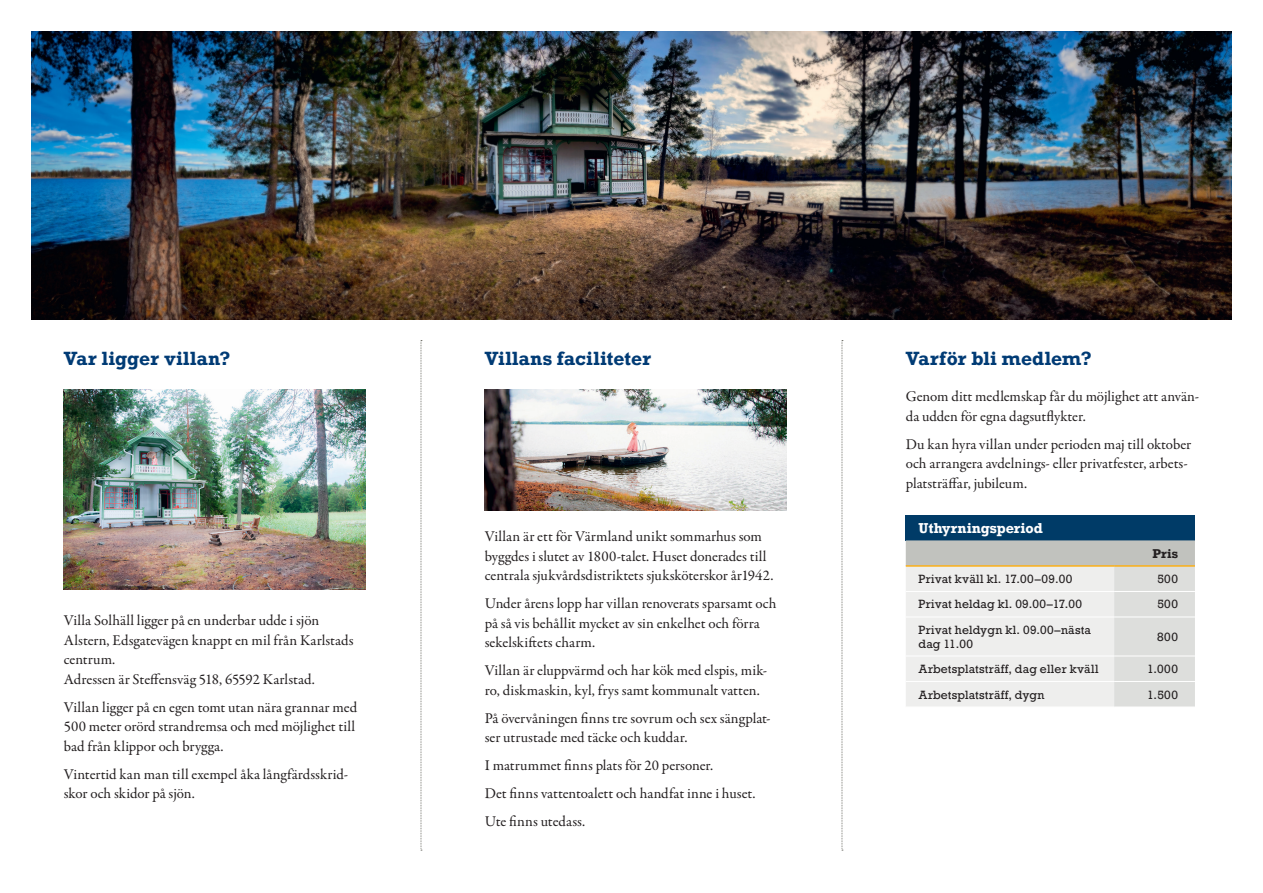
<style>
.page{position:relative;width:1263px;height:893px;background:#fff}
.page>*{position:absolute;margin:0;border:0;box-sizing:border-box;transform-origin:0 0}
.t1{font:700 18px "Rockwell";letter-spacing:.01em;color:#003b75}
.t2{font:15px/19.5px "Garamond Premr Pro";color:#231f20}
.t3{font:700 13.5px "Rockwell";color:#fff}
.t4{font:700 12px "Rockwell";color:#231f20}
.t5{font:11.25px/13.5px "Rockwell";letter-spacing:.015em;color:#231f20}
</style>
<div class="page">
<img style="left:32px;top:32px;width:1199px;height:287px">
<div style="left:906px;top:515px;width:289px;height:25px;background:#003b67"></div>
<svg style="left:906px;top:540px;width:289px;height:167px;background:#e2e3e1"></svg>
<hr style="left:906px;top:565px;width:208px;height:2px;background:#faaf18">
<hr style="left:1114px;top:565px;width:81px;height:2px;background:#faaf18">
<hr style="left:906px;top:617px;width:208px;height:1px;background:#fff">
<hr style="left:1114px;top:617px;width:81px;height:1px;background:#fff">
<hr style="left:906px;top:591px;width:208px;height:1px;background:#fff">
<hr style="left:1114px;top:591px;width:81px;height:1px;background:#fff">
<hr style="left:906px;top:656px;width:208px;height:1px;background:#fff">
<hr style="left:1114px;top:656px;width:81px;height:1px;background:#fff">
<hr style="left:906px;top:681px;width:208px;height:1px;background:#fff">
<hr style="left:1114px;top:681px;width:81px;height:1px;background:#fff">
<svg style="left:421px;top:340px;width:1px;height:511px"></svg>
<svg style="left:842px;top:340px;width:1px;height:511px"></svg>
<img style="left:64px;top:389px;width:301px;height:200px">
<img style="left:485px;top:389px;width:301px;height:121px">
<p class="t1" style="left:64px;top:346px;width:168px">Var ligger villan?</p>
<p class="t2" style="left:64px;top:611px;width:291px">Villa Solhäll ligger på en underbar udde i sjön Alstern, Edsgatevägen knappt en mil från Karlstads centrum.<br>Adressen är Steffensväg 518, 65592 Karlstad.</p>
<p class="t2" style="left:64px;top:698px;width:295px">Villan ligger på en egen tomt utan nära grannar med<br>500 meter orörd strandremsa och med möjlighet till bad från klippor och brygga.</p>
<p class="t2" style="left:64px;top:765px;width:286px">Vintertid kan man till exempel åka långfärdsskrid&shy;skor och skidor på sjön.</p>
<p class="t1" style="left:485px;top:346px;width:168px">Villans faciliteter</p>
<p class="t2" style="left:485px;top:527px;width:290px">Villan är ett för Värmland unikt sommarhus som byggdes i slutet av 1800-talet. Huset donerades till centrala sjukvårdsdistriktets sjuksköterskor år1942.</p>
<p class="t2" style="left:485px;top:594px;width:293px">Under årens lopp har villan renoverats sparsamt och på så vis behållit mycket av sin enkelhet och förra sekelskiftets charm.</p>
<p class="t2" style="left:485px;top:661px;width:284px">Villan är eluppvärmd och har kök med elspis, mik&shy;ro, diskmaskin, kyl, frys samt kommunalt vatten.</p>
<p class="t2" style="left:485px;top:709px;width:287px">På övervåningen finns tre sovrum och sex sängplat&shy;ser utrustade med täcke och kuddar.</p>
<p class="t2" style="left:485px;top:752px;width:272px;line-height:28px">I matrummet finns plats för 20 personer.<br>Det finns vattentoalett och handfat inne i huset.<br>Ute finns utedass.</p>
<p class="t1" style="left:906px;top:346px;width:188px">Varför bli medlem?</p>
<p class="t2" style="left:906px;top:387px;width:295px">Genom ditt medlemskap får du möjlighet att använ&shy;da udden för egna dagsutflykter.</p>
<p class="t2" style="left:906px;top:435px;width:287px">Du kan hyra villan under perioden maj till oktober och arrangera avdelnings- eller privatfester, arbets&shy;platsträffar, jubileum.</p>
<p class="t3" style="left:918px;top:519px;width:126px">Uthyrningsperiod</p>
<p class="t4" style="left:1152px;top:546px;width:27px">Pris</p>
<p class="t5" style="left:918px;top:572px;width:155px">Privat kväll kl. 17.00–09.00</p>
<p class="t5" style="left:1157px;top:572px;width:22px">500</p>
<p class="t5" style="left:918px;top:598px;width:165px">Privat heldag kl. 09.00–17.00</p>
<p class="t5" style="left:1157px;top:598px;width:22px">500</p>
<p class="t5" style="left:918px;top:623px;width:174px">Privat heldygn kl. 09.00–nästa dag 11.00</p>
<p class="t5" style="left:1157px;top:630px;width:22px">800</p>
<p class="t5" style="left:918px;top:662px;width:182px">Arbetsplatsträff, dag eller kväll</p>
<p class="t5" style="left:1147px;top:662px;width:32px">1.000</p>
<p class="t5" style="left:918px;top:688px;width:128px">Arbetsplatsträff, dygn</p>
<p class="t5" style="left:1147px;top:688px;width:32px">1.500</p>
</div>
